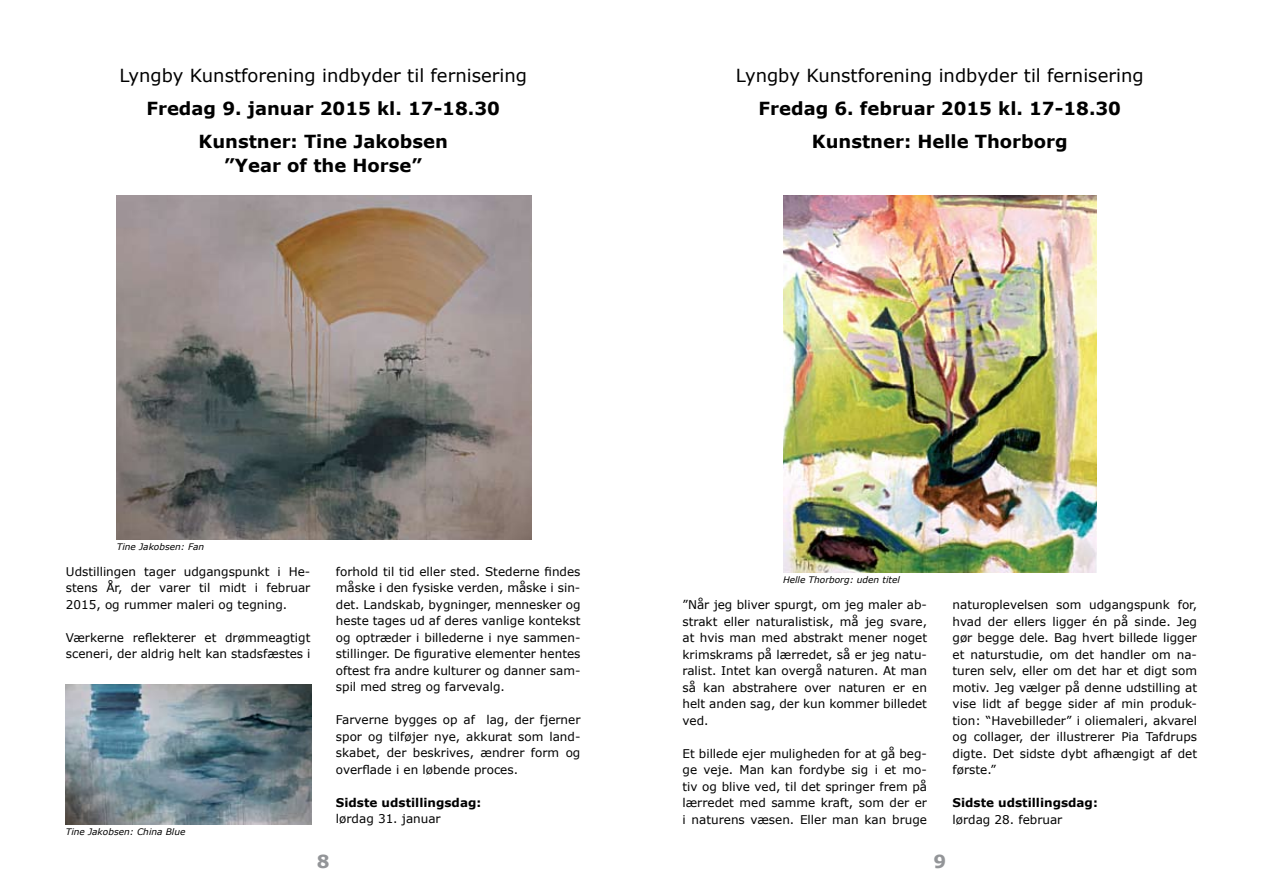
<style>
.page{position:relative;width:1263px;height:893px;background:#fff}
.page>*{position:absolute;margin:0;border:0;box-sizing:border-box;transform-origin:0 0}
.t1{font:700 18px/33px "Verdana";color:#000;text-align:center}
.t2{font:18px "Verdana";color:#000}
.t3{font:700 18px "Verdana";color:#939598}
.t4{font:12px/16.5px "Verdana";color:#000;text-align:justify}
.t5{font:700 12px "Verdana";color:#000}
.t6{font:italic 9px "Verdana";color:#000}
</style>
<div class="page">
<img style="left:117px;top:196px;width:415px;height:343px">
<img style="left:783px;top:196px;width:314px;height:376px">
<img style="left:66px;top:685px;width:245px;height:140px">
<h1 class="t2" style="left:119px;top:64px;width:409px">Lyngby Kunstforening indbyder til fernisering</h1>
<h1 class="t1" style="left:146px;top:92px;width:355px">Fredag 9. januar 2015 kl. 17-18.30<br>Kunstner: Tine Jakobsen</h1>
<h1 class="t1" style="left:224px;top:149px;width:199px">”Year of the Horse”</h1>
<h1 class="t2" style="left:736px;top:64px;width:409px">Lyngby Kunstforening indbyder til fernisering</h1>
<h1 class="t1" style="left:758px;top:92px;width:364px">Fredag 6. februar 2015 kl. 17-18.30<br>Kunstner: Helle Thorborg</h1>
<p class="t6" style="left:117px;top:541px;width:89px">Tine Jakobsen: Fan</p>
<p class="t4" style="left:66px;top:563px;width:246px">Udstillingen tager udgangspunkt i He&shy;stens År, der varer til midt i februar 2015, og rummer maleri og tegning.</p>
<p class="t4" style="left:66px;top:629px;width:246px">Værkerne reflekterer et drømmeagtigt sceneri, der aldrig helt kan stadsfæstes i</p>
<p class="t6" style="left:66px;top:826px;width:121px">Tine Jakobsen: China Blue</p>
<p class="t4" style="left:336px;top:563px;width:246px">forhold til tid eller sted. Stederne findes måske i den fysiske verden, måske i sin&shy;det. Landskab, bygninger, mennesker og heste tages ud af deres vanlige kontekst og optræder i billederne i nye sammen&shy;stillinger. De figurative elementer hentes oftest fra andre kulturer og danner sam&shy;spil med streg og farvevalg.</p>
<p class="t4" style="left:336px;top:712px;width:246px">Farverne bygges op af lag, der fjerner spor og tilføjer nye, akkurat som land&shy;skabet, der beskrives, ændrer form og overflade i en løbende proces.</p>
<p class="t5" style="left:336px;top:794px;width:147px">Sidste udstillingsdag:</p>
<p class="t4" style="left:336px;top:811px;width:106px">lørdag 31. januar</p>
<p class="t6" style="left:783px;top:574px;width:118px">Helle Thorborg: uden titel</p>
<p class="t4" style="left:682px;top:597px;width:246px">”Når jeg bliver spurgt, om jeg maler ab&shy;strakt eller naturalistisk, må jeg svare, at hvis man med abstrakt mener noget krimskrams på lærredet, så er jeg natu&shy;ralist. Intet kan overgå naturen. At man så kan abstrahere over naturen er en helt anden sag, der kun kommer billedet ved.</p>
<p class="t4" style="left:682px;top:745px;width:246px">Et billede ejer muligheden for at gå beg&shy;ge veje. Man kan fordybe sig i et mo&shy;tiv og blive ved, til det springer frem på lærredet med samme kraft, som der er i naturens væsen. Eller man kan bruge</p>
<p class="t4" style="left:952px;top:597px;width:246px">naturoplevelsen som udgangspunk for, hvad der ellers ligger én på sinde. Jeg gør begge dele. Bag hvert billede ligger et naturstudie, om det handler om na&shy;turen selv, eller om det har et digt som motiv. Jeg vælger på denne udstilling at vise lidt af begge sider af min produk&shy;tion: “Havebilleder” i oliemaleri, akvarel og collager, der illustrerer Pia Tafdrups digte. Det sidste dybt afhængigt af det første.”</p>
<p class="t5" style="left:952px;top:795px;width:147px">Sidste udstillingsdag:</p>
<p class="t4" style="left:952px;top:811px;width:111px">lørdag 28. februar</p>
<h1 class="t3" style="left:317px;top:850px;width:14px">8</h1>
<h1 class="t3" style="left:933px;top:850px;width:14px">9</h1>
</div>
